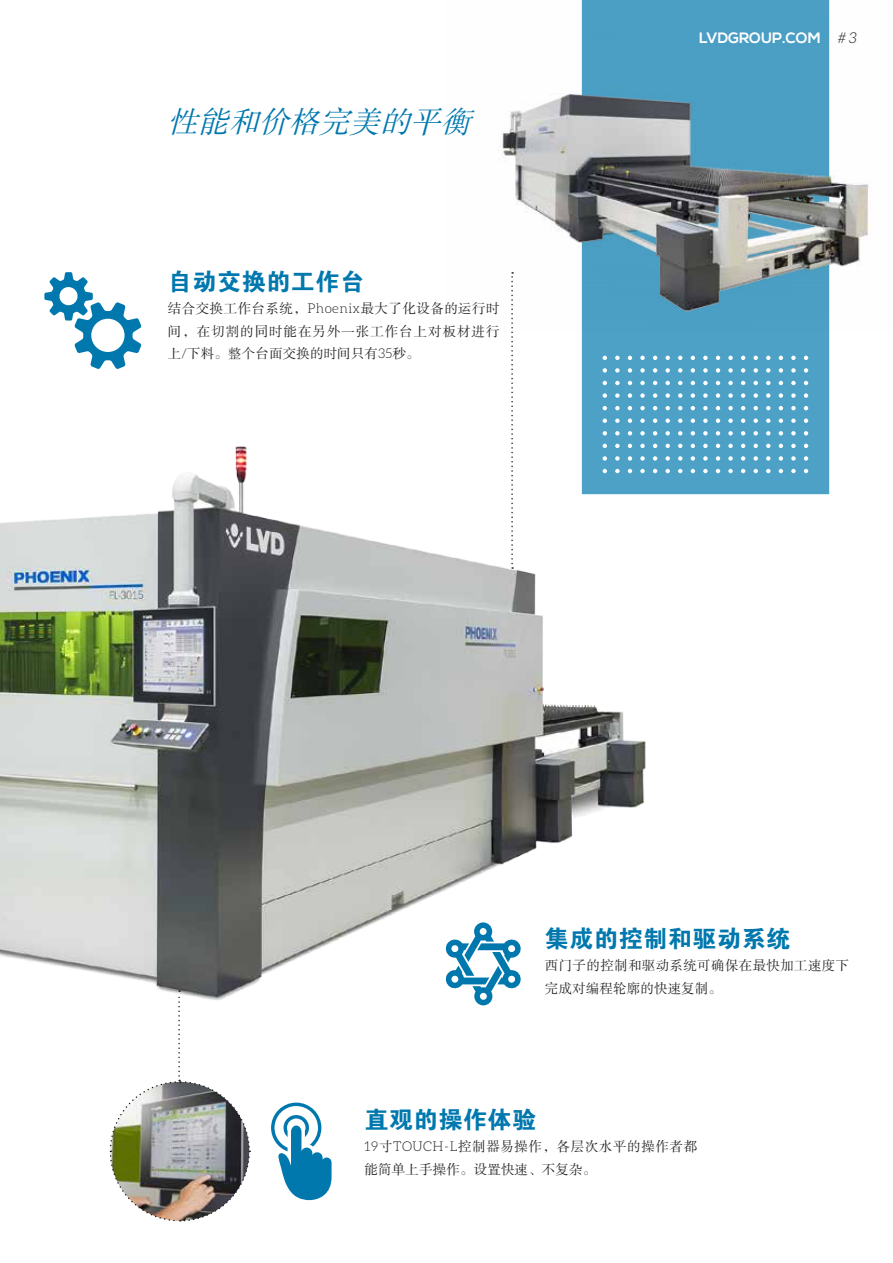
<style>
.page{position:relative;width:893px;height:1263px;background:#fff}
.page>*{position:absolute;margin:0;border:0;box-sizing:border-box;transform-origin:0 0}
.t1{font:italic 30px "FZSSJW GB1 0";color:#0078ae}
.t2{font:24px "FZDHTK GBK1 0";letter-spacing:.025em;color:#0078ae}
.t3{font:700 15px "Nexa";color:#fff}
.t4{font:13.5px/22.6px "FZSSJW GB1 0";letter-spacing:.025em;color:#231f20;text-align:justify}
.t5{font:13.5px/22.6px "FZSSJW GB1 0";letter-spacing:.045em;color:#231f20}
.s1{font-family:"Aleo";font-weight:300}
.s2{font-family:"Aleo";font-weight:300;font-style:italic;color:#231f20}
</style>
<div class="page">
<svg style="left:582px;top:332px;width:247px;height:162px;background:#58a6c9"></svg>
<div style="left:581px;top:318px;width:249px;height:14px;background:#4b9fc5"></div>
<img style="left:498px;top:0;width:373px;height:318px">
<img style="left:0;top:411px;width:677px;height:595px">
<svg style="left:271px;top:1102px;width:61px;height:98px"></svg>
<svg style="left:109px;top:990px;width:142px;height:232px"></svg>
<svg style="left:44px;top:272px;width:97px;height:97px"></svg>
<svg style="left:444px;top:922px;width:78px;height:83px"></svg>
<svg style="left:511px;top:272px;width:2px;height:297px"></svg>
<h1 class="t1" style="left:168px;top:106px;width:313px">性能和价格完美的平衡</h1>
<h2 class="t2" style="left:168px;top:269px;width:198px">自动交换的工作台</h2>
<p class="t4" style="left:168px;top:298px;width:333px">结合交换工作台系统，<span class="s1">Phoenix</span>最大了化设备的运行时间，在切割的同时能在另外一张工作台上对板材进行上<span class="s1">/</span>下料。整个台面交换的时间只有<span class="s1">35</span>秒。</p>
<p class="t3" style="left:699px;top:29px;width:159px">LVDGROUP.COM <span class="s2"># 3</span></p>
<h2 class="t2" style="left:545px;top:926px;width:247px">集成的控制和驱动系统</h2>
<p class="t4" style="left:545px;top:955px;width:306px">西门子的控制和驱动系统可确保在最快加工速度下完成对编程轮廓的快速复制。</p>
<h2 class="t2" style="left:365px;top:1107px;width:173px">直观的操作体验</h2>
<p class="t5" style="left:365px;top:1136px;width:334px"><span class="s1">19</span>寸<span class="s1">TOUCH-L</span>控制器易操作，各层次水平的操作者都能简单上手操作。设置快速、不复杂。</p>
</div>
